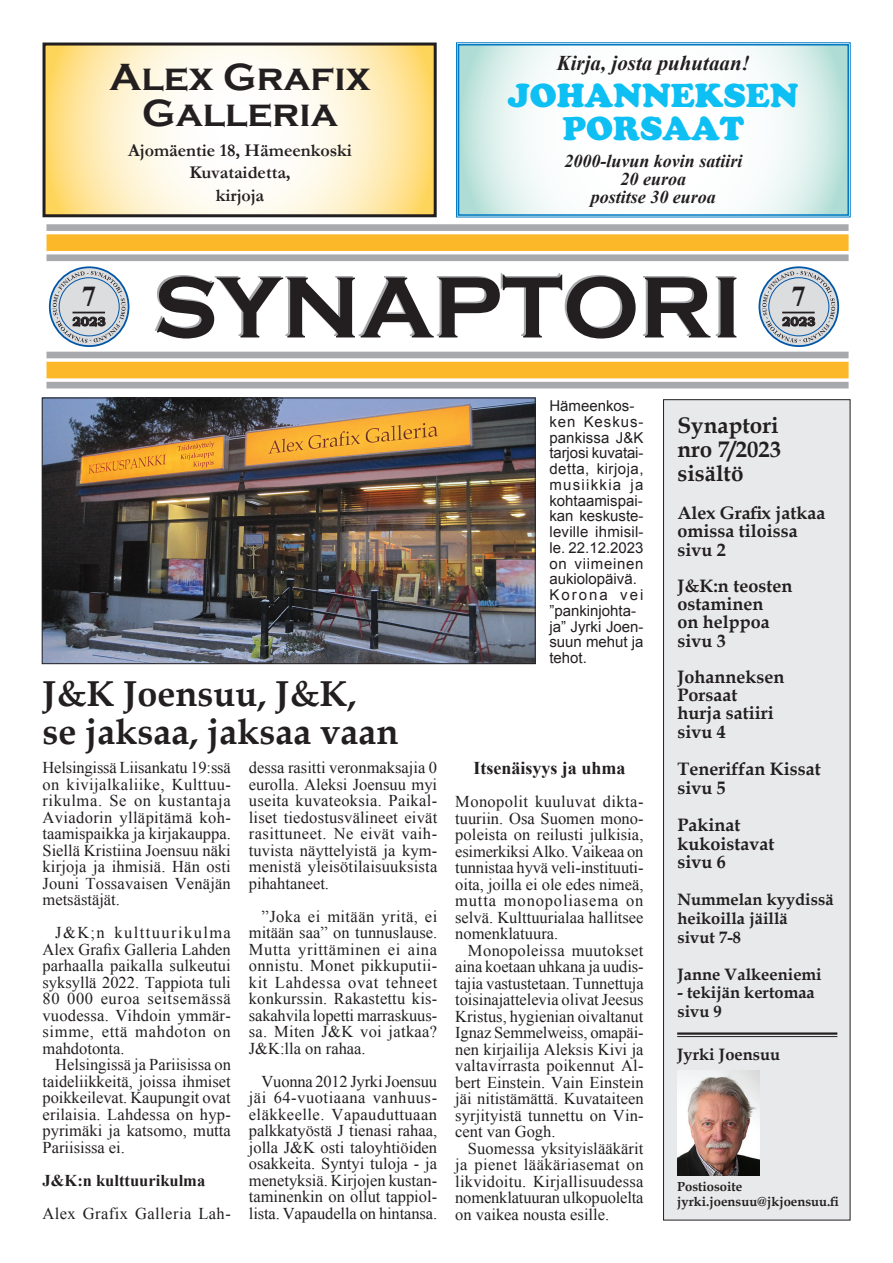
<style>
.page{position:relative;width:893px;height:1263px;background:#fff}
.page>*{position:absolute;margin:0;border:0;box-sizing:border-box;transform-origin:0 0}
.t1{font:700 89.85px "Copperplate Gothic";color:#231f20}
.t2{font:700 39px/36px "Copperplate Gothic";color:#231f20;text-align:center}
.t3{font:700 36px/37.5px "Book Antiqua";color:#231f20}
.t4{font:33px/33px "Cooper Black Std";color:#0dbff2;text-align:center}
.t5{font:700 28.8px "Times New Roman";color:#231f20}
.t6{font:700 22.5px/24px "Book Antiqua";color:#231f20;text-align:justify}
.t7{font:italic 700 21px "Times New Roman";color:#231f20}
.t8{font:700 18px/18.1px "Book Antiqua";color:#231f20}
.t9{font:700 18px/22.5px "Garamond";color:#231f20;text-align:center}
.t10{font:italic 700 18px/18px "Times New Roman";color:#231f20;text-align:center}
.t11{font:700 18px "Times New Roman";color:#231f20}
.t12{font:16.5px/16.5px "Times New Roman";color:#231f20;text-align:justify}
.t13{font:700 16.5px/18.6px "Book Antiqua";color:#231f20}
.t14{font:16.5px "Times New Roman";letter-spacing:.025em;color:#231f20}
.t15{font:700 16.5px "Times New Roman";color:#231f20}
.t16{font:15px/15.8px "Arial";color:#231f20}
.t17{font:700 13.05px/15px "Book Antiqua";color:#231f20}
.t18{font:700 12.6px "Bookman Old Style";color:#231f20}
</style>
<div class="page">
<div style="left:46px;top:224px;width:803px;height:7px;background:#a8a9ad"></div>
<div style="left:46px;top:254px;width:803px;height:7px;background:#a8a9ad"></div>
<div style="left:46px;top:234px;width:803px;height:17px;background:#fcb828"></div>
<div style="left:46px;top:352px;width:803px;height:6px;background:#a8a9ad"></div>
<div style="left:46px;top:382px;width:803px;height:6px;background:#a8a9ad"></div>
<div style="left:46px;top:362px;width:803px;height:16px;background:#fcb828"></div>
<div style="left:663px;top:400px;width:187px;height:820px;background:#e8e9ea"></div>
<div style="left:663px;top:399px;width:187px;height:821px;border:1px solid #231f20"></div>
<svg style="left:759px;top:267px;width:79px;height:79px"></svg>
<div style="left:758px;top:266px;width:81px;height:81px;border:2px solid #0156a8;border-radius:50%"></div>
<svg style="left:762px;top:271px;width:73px;height:72px;background:#bec5cd"></svg>
<hr style="left:782px;top:312px;width:33px;height:1px;background:#231f20">
<svg style="left:456px;top:42px;width:395px;height:175px"></svg>
<div style="left:458px;top:44px;width:391px;height:172px;border:2px solid #0079c2"></div>
<svg style="left:47px;top:47px;width:386px;height:166px"></svg>
<div style="left:43px;top:43px;width:394px;height:174px;border:3px solid #231f20"></div>
<svg style="left:50px;top:267px;width:79px;height:79px"></svg>
<div style="left:49px;top:266px;width:80px;height:81px;border:2px solid #0156a8;border-radius:50%"></div>
<svg style="left:53px;top:271px;width:72px;height:72px;background:#bec5cd"></svg>
<hr style="left:73px;top:312px;width:32px;height:1px;background:#231f20">
<hr style="left:677px;top:1032px;width:160px;height:3px;background:#231f20">
<hr style="left:677px;top:1036px;width:160px;height:1px;background:#231f20">
<img style="left:44px;top:400px;width:490px;height:262px">
<div style="left:42px;top:398px;width:494px;height:266px;border:1px solid #231f20"></div>
<img style="left:678px;top:1070px;width:81px;height:106px">
<h2 class="t2" style="left:110px;top:60px;width:262px">Alex Grafix<br>Galleria</h2>
<p class="t9" style="left:128px;top:138px;width:225px">Ajomäentie 18, Hämeenkoski<br>Kuvataidetta,<br>kirjoja</p>
<p class="t7" style="left:557px;top:48px;width:195px">Kirja, josta puhutaan!</p>
<h3 class="t4" style="left:508px;top:79px;width:292px">JOHANNEKSEN<br>PORSAAT</h3>
<p class="t10" style="left:564px;top:151px;width:180px">2000-luvun kovin satiiri<br>20 euroa<br>postitse 30 euroa</p>
<h3 class="t5" style="left:82px;top:277px;width:16px">7</h3>
<p class="t18" style="left:73px;top:314px;width:35px">2023</p>
<h1 class="t1" style="left:153px;top:258px;width:590px">SYNAPTORI</h1>
<h3 class="t5" style="left:792px;top:277px;width:16px">7</h3>
<p class="t18" style="left:782px;top:314px;width:35px">2023</p>
<h3 class="t3" style="left:43px;top:676px;width:357px">J&amp;K Joensuu, J&amp;K, se jaksaa, jaksaa vaan</h3>
<p class="t12" style="left:43px;top:759px;width:190px">Helsingissä Liisankatu 19:ssä on kivijalkaliike, Kulttuu&shy;rikulma. Se on kustantaja Aviadorin ylläpitämä koh&shy;taamispaikka ja kirjakauppa.<br>Siellä Kristiina Joensuu näki kirjoja ja ihmisiä. Hän osti Jouni Tossavaisen Venäjän metsästäjät.</p>
<p class="t12" style="left:43px;top:924px;width:190px;text-indent:13px">J&amp;K;n kulttuurikulma Alex Grafix Galleria Lahden parhaalla paikalla sulkeutui syksyllä 2022. Tappiota tuli 80 000 euroa seitsemässä vuodessa. Vihdoin ymmär&shy;simme, että mahdoton on mahdotonta.</p>
<p class="t12" style="left:43px;top:1056px;width:190px;text-indent:13px">Helsingissä ja Pariisissa on taideliikkeitä, joissa ihmiset poikkeilevat. Kaupungit ovat erilaisia. Lahdessa on hyp&shy;pyrimäki ja katsomo, mutta Pariisissa ei.</p>
<p class="t15" style="left:43px;top:1169px;width:164px">J&amp;K:n kulttuurikulma</p>
<p class="t14" style="left:43px;top:1202px;width:190px">Alex Grafix Galleria Lah-</p>
<p class="t12" style="left:249px;top:759px;width:190px">dessa rasitti veronmaksajia 0 eurolla. Aleksi Joensuu myi useita kuvateoksia. Paikal&shy;liset tiedostusvälineet eivät rasittuneet. Ne eivät vaih&shy;tuvista näyttelyistä ja kym&shy;menistä yleisötilaisuuksista pihahtaneet.</p>
<p class="t12" style="left:249px;top:908px;width:190px;text-indent:13px">”Joka ei mitään yritä, ei mitään saa” on tunnuslause.<br>Mutta yrittäminen ei aina onnistu. Monet pikkuputii&shy;kit Lahdessa ovat tehneet konkurssin. Rakastettu kis&shy;sakahvila lopetti marraskuus&shy;sa. Miten J&amp;K voi jatkaa?<br>J&amp;K:lla on rahaa.</p>
<p class="t12" style="left:249px;top:1073px;width:190px;text-indent:13px">Vuonna 2012 Jyrki Joensuu jäi 64-vuotiaana vanhuus&shy;eläkkeelle. Vapauduttuaan palkkatyöstä J tienasi rahaa, jolla J&amp;K osti taloyhtiöiden osakkeita. Syntyi tuloja - ja menetyksiä. Kirjojen kustan&shy;taminenkin on ollut tappiol&shy;lista. Vapaudella on hintansa.</p>
<p class="t16" style="left:549px;top:398px;width:96px">Hämeenkos&shy;ken Keskus&shy;pankissa J&amp;K tarjosi kuvatai&shy;detta, kirjoja, musiikkia ja kohtaamispai&shy;kan keskuste&shy;leville ihmisil&shy;le. 22.12.2023 on viimeinen aukiolopäivä.<br>Korona vei ”pankinjohta&shy;ja” Jyrki Joen&shy;suun mehut ja tehot.</p>
<p class="t11" style="left:473px;top:756px;width:154px">Itsenäisyys ja uhma</p>
<p class="t12" style="left:455px;top:793px;width:190px">Monopolit kuuluvat dikta&shy;tuuriin. Osa Suomen mono&shy;poleista on reilusti julkisia, esimerkiksi Alko. Vaikeaa on tunnistaa hyvä veli-instituuti&shy;oita, joilla ei ole edes nimeä, mutta monopoliasema on selvä. Kulttuurialaa hallitsee nomenklatuura.</p>
<p class="t12" style="left:455px;top:942px;width:190px;text-indent:13px">Monopoleissa muutokset aina koetaan uhkana ja uudis&shy;tajia vastustetaan. Tunnettuja toisinajattelevia olivat Jeesus Kristus, hygienian oivaltanut Ignaz Semmelweiss, omapäi&shy;nen kirjailija Aleksis Kivi ja valtavirrasta poikennut Al&shy;bert Einstein. Vain Einstein jäi nitistämättä. Kuvataiteen syrjityistä tunnettu on Vin&shy;cent van Gogh.</p>
<p class="t12" style="left:455px;top:1140px;width:190px;text-indent:13px">Suomessa yksityislääkärit ja pienet lääkäriasemat on likvidoitu. Kirjallisuudessa nomenklatuuran ulkopuolelta on vaikea nousta esille.</p>
<h3 class="t6" style="left:677px;top:414px;width:105px">Synaptori nro 7/2023 sisältö</h3>
<p class="t8" style="left:677px;top:504px;width:149px">Alex Grafix jatkaa omissa tiloissa sivu 2</p>
<p class="t8" style="left:677px;top:577px;width:116px">J&amp;K:n teosten ostaminen<br>on helppoa sivu 3</p>
<p class="t8" style="left:677px;top:668px;width:108px">Johanneksen<br>Porsaat hurja satiiri sivu 4</p>
<p class="t8" style="left:677px;top:760px;width:145px;line-height:18.6px">Teneriffan Kissat sivu 5</p>
<p class="t8" style="left:677px;top:816px;width:98px;line-height:18.6px">Pakinat kukoistavat sivu 6</p>
<p class="t13" style="left:677px;top:891px;width:158px">Nummelan kyydissä heikoilla jäillä<br>sivut 7-8</p>
<p class="t13" style="left:677px;top:965px;width:146px">Janne Valkeeniemi</p>
<p class="t13" style="left:677px;top:984px;width:139px">- tekijän kertomaa sivu 9</p>
<p class="t13" style="left:677px;top:1045px;width:105px">Jyrki Joensuu</p>
<p class="t17" style="left:677px;top:1179px;width:163px">Postiosoite jyrki.joensuu@jkjoensuu.fi</p>
</div>
